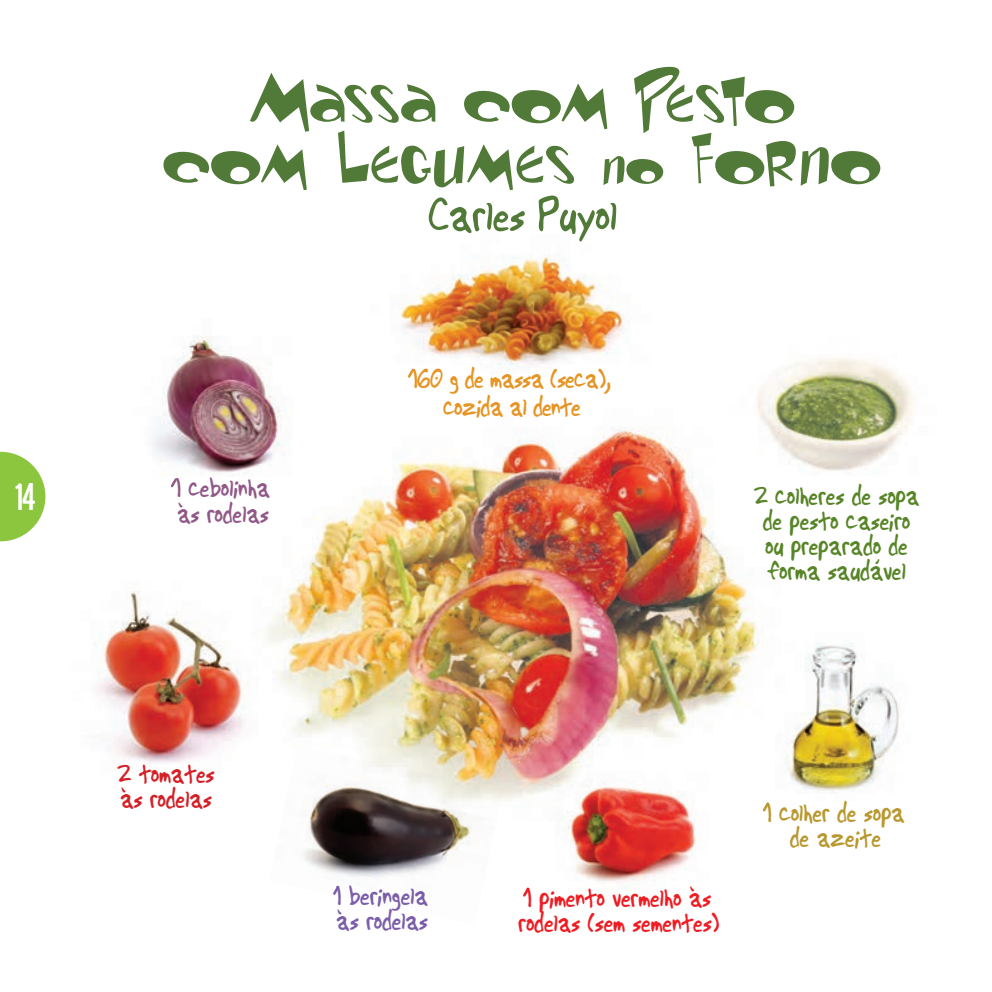
<style>
.page{position:relative;width:992px;height:992px;background:#fff}
.page>*{position:absolute;margin:0;border:0;box-sizing:border-box;transform-origin:0 0}
.t1{font:75px "Ren Stimpy";color:#517937}
.t2{font:75px "Ren Stimpy";letter-spacing:-.025em;color:#517937}
.t3{font:50px "Another";color:#517937}
.t4{font:37.5px "Big Noodle Titling";color:#fff}
.t5{font:28.75px/25px "Another";color:#588527;text-align:justify}
.t6{font:28.75px/25px "Another";color:#ee1d23}
.t7{font:28.75px/27.5px "Another";letter-spacing:-.02em;color:#e69423;text-align:center}
.t8{font:28.75px "Another";color:#b8982f}
.t9{font:28.75px "Another";color:#7b5ea8}
.t10{font:28.75px "Another";color:#915888}
.t11{font:28.75px "Another";color:#d32127}
.s1{font-size:56.25px}
</style>
<div class="page">
<img style="left:303px;top:820px;width:169px;height:58px">
<img style="left:94px;top:591px;width:155px;height:172px">
<img style="left:562px;top:820px;width:134px;height:62px">
<img style="left:153px;top:336px;width:129px;height:138px">
<img style="left:400px;top:254px;width:230px;height:120px">
<img style="left:787px;top:643px;width:112px;height:150px">
<img style="left:253px;top:407px;width:510px;height:413px">
<img style="left:698px;top:357px;width:215px;height:145px">
<svg style="left:405px;top:366px;width:11px;height:12px"></svg>
<svg style="left:170px;top:478px;width:7px;height:10px"></svg>
<svg style="left:333px;top:886px;width:7px;height:9px"></svg>
<svg style="left:523px;top:887px;width:7px;height:10px"></svg>
<svg style="left:760px;top:799px;width:9px;height:14px"></svg>
<svg style="left:0;top:451px;width:46px;height:91px"></svg>
<h3 class="t4" style="left:15px;top:476px;width:22px">14</h3>
<p class="t2" style="left:249px;top:66px;width:548px">Massa com Pesto</p>
<p class="t1" style="left:163px;top:126px;width:720px">com Legumes <span class="s1">no</span> forno</p>
<p class="t3" style="left:429px;top:185px;width:190px">Carles Puyol</p>
<p class="t10" style="left:176px;top:471px;width:96px">1 cebolinha</p>
<p class="t10" style="left:177px;top:496px;width:93px">às rodelas</p>
<p class="t7" style="left:412px;top:364px;width:201px">160 g de massa (seca), cozida al dente</p>
<p class="t5" style="left:753px;top:482px;width:167px">2 colheres de sopa</p>
<p class="t5" style="left:762px;top:507px;width:149px">de pesto caseiro ou preparado de forma saudável</p>
<p class="t11" style="left:117px;top:756px;width:99px">2 tomates</p>
<p class="t11" style="left:120px;top:781px;width:93px">às rodelas</p>
<p class="t9" style="left:336px;top:878px;width:93px">1 beringela</p>
<p class="t9" style="left:336px;top:903px;width:93px">às rodelas</p>
<p class="t6" style="left:518px;top:884px;width:202px">1 pimento vermelho às rodelas (sem sementes)</p>
<p class="t8" style="left:766px;top:794px;width:140px">1 colher de sopa</p>
<p class="t8" style="left:789px;top:820px;width:93px">de azeite</p>
</div>
